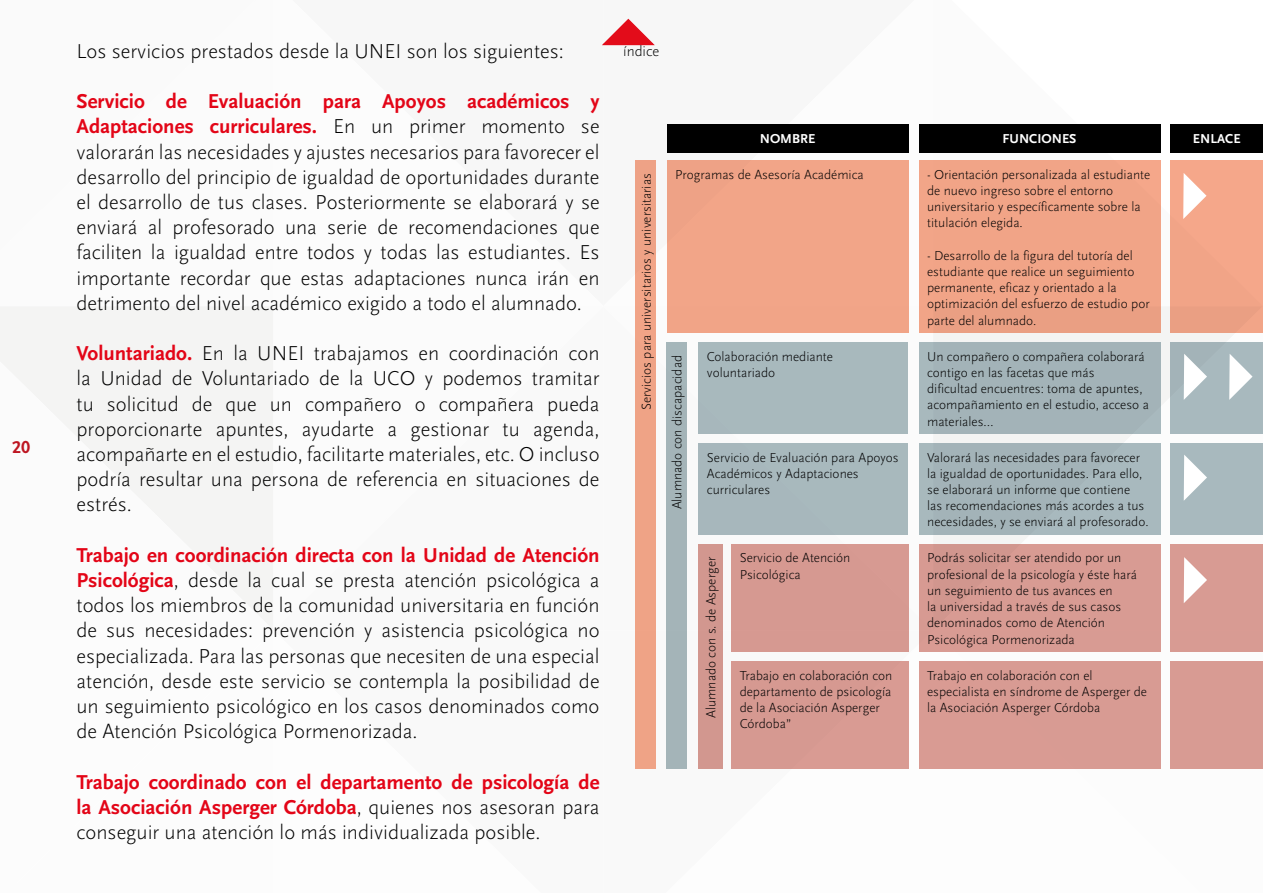
<style>
.page{position:relative;width:1263px;height:893px;background:#fff}
.page>*{position:absolute;margin:0;border:0;box-sizing:border-box;transform-origin:0 0}
.t1{font:300 21px/25.2px "Scala Sans";color:#000;text-align:justify}
.t2{font:700 21px/25.2px "Scala Sans";color:#e30517;text-align:justify}
.t3{font:18px "Scala Sans Bold LF";color:#be1622}
.t4{font:300 15px "Scala Sans";color:#000}
.t5{font:300 13.5px/16.2px "Scala Sans";color:#000}
.t6{font:700 13.5px "Scala Sans";color:#fff}
.s1{font-weight:700;color:#e30517}
.s2{font-weight:300;color:#000}
</style>
<div class="page">
<svg style="left:934px;top:306px;width:300px;height:324px;fill:#f4f4f3"></svg>
<svg style="left:635px;top:306px;width:274px;height:324px"></svg>
<svg style="left:635px;top:630px;width:274px;height:139px"></svg>
<div style="left:0;top:307px;width:273px;height:322px;background:#f4f4f3"></div>
<div style="left:919px;top:160px;width:241px;height:173px;background:#f5a78a"></div>
<div style="left:919px;top:124px;width:241px;height:29px;background:#000"></div>
<div style="left:1170px;top:124px;width:93px;height:29px;background:#000"></div>
<div style="left:1170px;top:160px;width:93px;height:173px;background:#f5a78a"></div>
<div style="left:667px;top:160px;width:241px;height:173px;background:#f5a78a"></div>
<div style="left:667px;top:124px;width:241px;height:29px;background:#000"></div>
<div style="left:636px;top:161px;width:20px;height:608px;background:#f5a78a"></div>
<svg style="left:1183px;top:173px;width:23px;height:46px"></svg>
<div style="left:698px;top:342px;width:210px;height:92px;background:#abbcc1"></div>
<div style="left:919px;top:342px;width:241px;height:92px;background:#a3b3b8"></div>
<div style="left:1170px;top:342px;width:93px;height:92px;background:#abbcc1"></div>
<svg style="left:1184px;top:354px;width:23px;height:46px"></svg>
<svg style="left:1229px;top:354px;width:23px;height:46px"></svg>
<div style="left:698px;top:443px;width:210px;height:92px;background:#abbcc1"></div>
<div style="left:919px;top:443px;width:241px;height:92px;background:#a3b3b8"></div>
<div style="left:1170px;top:443px;width:93px;height:92px;background:#abbcc1"></div>
<svg style="left:1184px;top:455px;width:23px;height:45px"></svg>
<div style="left:731px;top:544px;width:177px;height:108px;background:#db9d95"></div>
<div style="left:919px;top:544px;width:241px;height:108px;background:#db9d95"></div>
<div style="left:1170px;top:544px;width:93px;height:108px;background:#db9d95"></div>
<svg style="left:1184px;top:557px;width:23px;height:46px"></svg>
<div style="left:731px;top:661px;width:177px;height:108px;background:#db9d95"></div>
<div style="left:919px;top:661px;width:241px;height:108px;background:#db9d95"></div>
<div style="left:1170px;top:661px;width:93px;height:108px;background:#db9d95"></div>
<div style="left:667px;top:342px;width:20px;height:427px;background:#a8b9bd"></div>
<div style="left:698px;top:544px;width:25px;height:225px;background:#d79b93"></div>
<svg style="left:602px;top:18px;width:53px;height:28px"></svg>
<p class="t3" style="left:12px;top:437px;width:19px">20</p>
<p class="t1" style="left:77px;top:39px;width:489px">Los servicios prestados desde la UNEI son los siguientes:</p>
<p class="t1" style="left:77px;top:89px;width:525px"><span class="s1">Servicio de Evaluación para Apoyos académicos y Adaptaciones curriculares.</span> En un primer momento se valorarán las necesidades y ajustes necesarios para favorecer el desarrollo del principio de igualdad de oportunidades durante el desarrollo de tus clases. Posteriormente se elaborará y se enviará al profesorado una serie de recomendaciones que faciliten la igualdad entre todos y todas las estudiantes. Es importante recordar que estas adaptaciones nunca irán en detrimento del nivel académico exigido a todo el alumnado.</p>
<p class="t1" style="left:77px;top:341px;width:525px"><span class="s1">Voluntariado.</span> En la UNEI trabajamos en coordinación con la Unidad de Voluntariado de la UCO y podemos tramitar tu solicitud de que un compañero o compañera pueda proporcionarte apuntes, ayudarte a gestionar tu agenda, acompañarte en el estudio, facilitarte materiales, etc. O incluso podría resultar una persona de referencia en situaciones de estrés.</p>
<p class="t1" style="left:77px;top:543px;width:525px"><span class="s1">Trabajo en coordinación directa con la Unidad de Atención Psicológica</span>, desde la cual se presta atención psicológica a todos los miembros de la comunidad universitaria en función de sus necesidades: prevención y asistencia psicológica no especializada. Para las personas que necesiten de una especial atención, desde este servicio se contempla la posibilidad de un seguimiento psicológico en los casos denominados como de Atención Psicológica Pormenorizada.</p>
<p class="t2" style="left:77px;top:770px;width:525px">Trabajo coordinado con el departamento de psicología de la Asociación Asperger Córdoba<span class="s2">, quienes nos asesoran para conseguir una atención lo más individualizada posible.</span></p>
<p class="t4" style="left:623px;top:43px;width:38px">índice</p>
<p class="t5" style="left:638px;top:410px;width:238px;rotate:-90deg">Servicios para universitarios y universitarias</p>
<p class="t6" style="left:760px;top:132px;width:57px">NOMBRE</p>
<p class="t5" style="left:675px;top:167px;width:190px">Programas de Asesoría Académica</p>
<p class="t6" style="left:1002px;top:132px;width:75px">FUNCIONES</p>
<p class="t6" style="left:1193px;top:132px;width:49px">ENLACE</p>
<p class="t5" style="left:927px;top:167px;width:225px">- Orientación personalizada al estudiante de nuevo ingreso sobre el entorno universitario y específicamente sobre la titulación elegida.</p>
<p class="t5" style="left:927px;top:248px;width:224px">- Desarrollo de la figura del tutoría del estudiante que realice un seguimiento permanente, eficaz y orientado a la optimización del esfuerzo de estudio por parte del alumnado.</p>
<p class="t5" style="left:669px;top:509px;width:156px;rotate:-90deg">Alumnado con discapacidad</p>
<p class="t5" style="left:707px;top:348px;width:128px">Colaboración mediante voluntariado</p>
<p class="t5" style="left:927px;top:348px;width:223px">Un compañero o compañera colaborará contigo en las facetas que más<br>dificultad encuentres: toma de apuntes, acompañamiento en el estudio, acceso a materiales…</p>
<p class="t5" style="left:707px;top:449px;width:193px">Servicio de Evaluación para Apoyos<br>Académicos y Adaptaciones curriculares</p>
<p class="t5" style="left:927px;top:449px;width:223px">Valorará las necesidades para favorecer la igualdad de oportunidades. Para ello, se elaborará un informe que contiene las recomendaciones más acordes a tus necesidades, y se enviará al profesorado.</p>
<p class="t5" style="left:740px;top:550px;width:112px">Servicio de Atención<br>Psicológica</p>
<p class="t5" style="left:927px;top:550px;width:211px">Podrás solicitar ser atendido por un profesional de la psicología y éste hará un seguimiento de tus avances en<br>la universidad a través de sus casos denominados como de Atención Psicológica Pormenorizada</p>
<p class="t5" style="left:740px;top:667px;width:154px">Trabajo en colaboración con departamento de psicología de la Asociación Asperger<br>Córdoba”</p>
<p class="t5" style="left:927px;top:667px;width:221px">Trabajo en colaboración con el especialista en síndrome de Asperger de la Asociación Asperger Córdoba</p>
<p class="t5" style="left:703px;top:718px;width:162px;rotate:-90deg">Alumnado con s. de Asperger</p>
</div>
